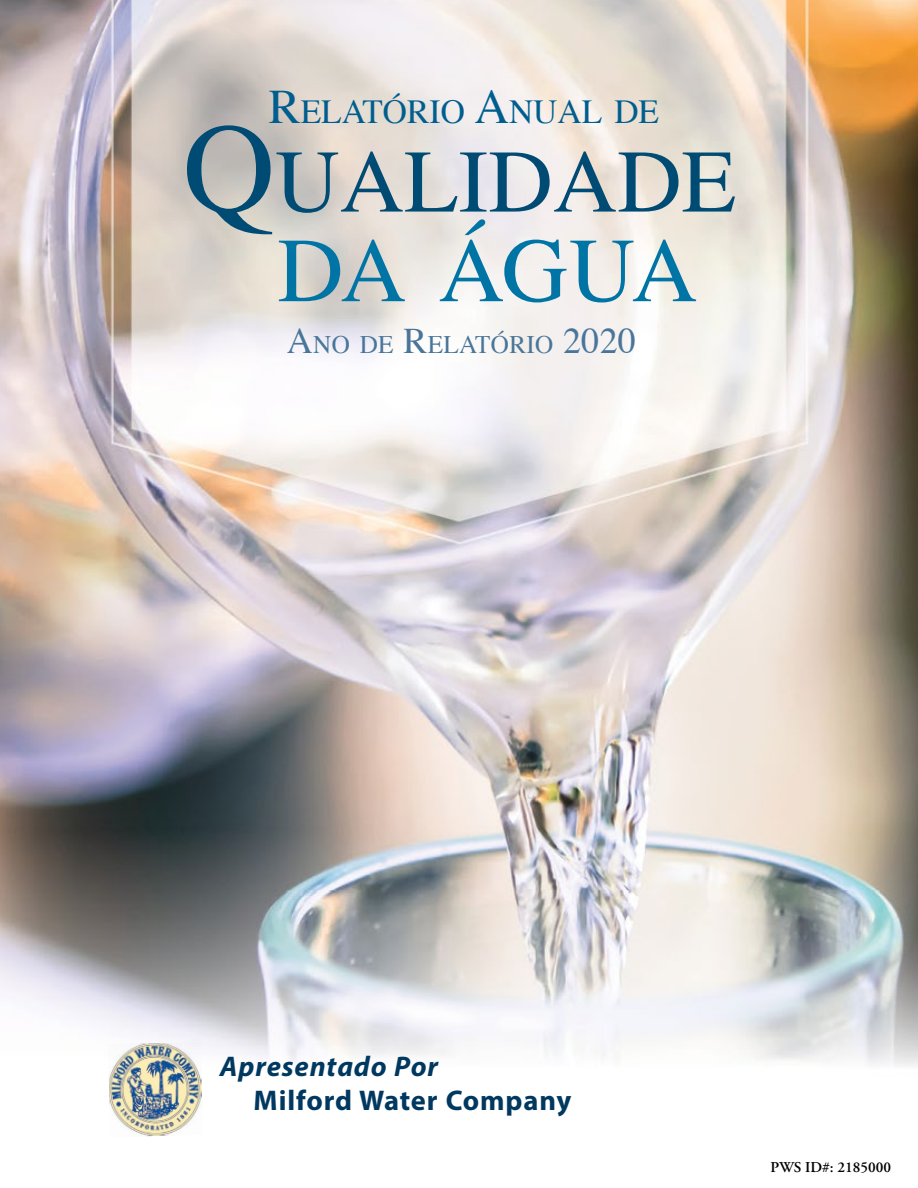
<style>
.page{position:relative;width:918px;height:1188px;background:#fff}
.page>*{position:absolute;margin:0;border:0;box-sizing:border-box;transform-origin:0 0}
.t1{font:91.5px "Times";letter-spacing:-.03em;color:#0075a5}
.t2{font:89.25px "Times";color:#004b73}
.t3{font:33.6px "Times";color:#005e8f}
.Utility_Name{font:700 28.5px "Myriad Pro";letter-spacing:.03em;color:#003860}
.Presented_By{font:italic 700 28.5px "Myriad Pro";letter-spacing:.03em;color:#003860}
.t4{font:25.2px "Times";letter-spacing:.015em;color:#49759a}
.PWS_ID{font:600 15px "Adobe Garamond Pro";color:#000}
.s1{font-size:48px}
.s2{font-size:127.5px}
.s3{font-size:36px}
</style>
<div class="page">
<img style="left:0;top:0;width:918px;height:1066px">
<img style="left:108px;top:1042px;width:95px;height:95px">
<p class="t3" style="left:269px;top:81px;width:392px"><span class="s1">R</span>ELATÓRIO <span class="s1">A</span>NUAL DE</p>
<p class="t2" style="left:183px;top:98px;width:555px"><span class="s2">Q</span>UALIDADE</p>
<p class="t1" style="left:277px;top:185px;width:422px">DA ÁGUA</p>
<p class="t4" style="left:287px;top:321px;width:351px"><span class="s3">A</span>NO DE <span class="s3">R</span>ELATÓRIO <span class="s3">2020</span></p>
<p class="Presented_By" style="left:220px;top:1048px;width:220px">Apresentado Por</p>
<p class="Utility_Name" style="left:254px;top:1082px;width:319px">Milford Water Company</p>
<p class="PWS_ID" style="left:771px;top:1158px;width:122px">PWS ID#: 2185000</p>
</div>
